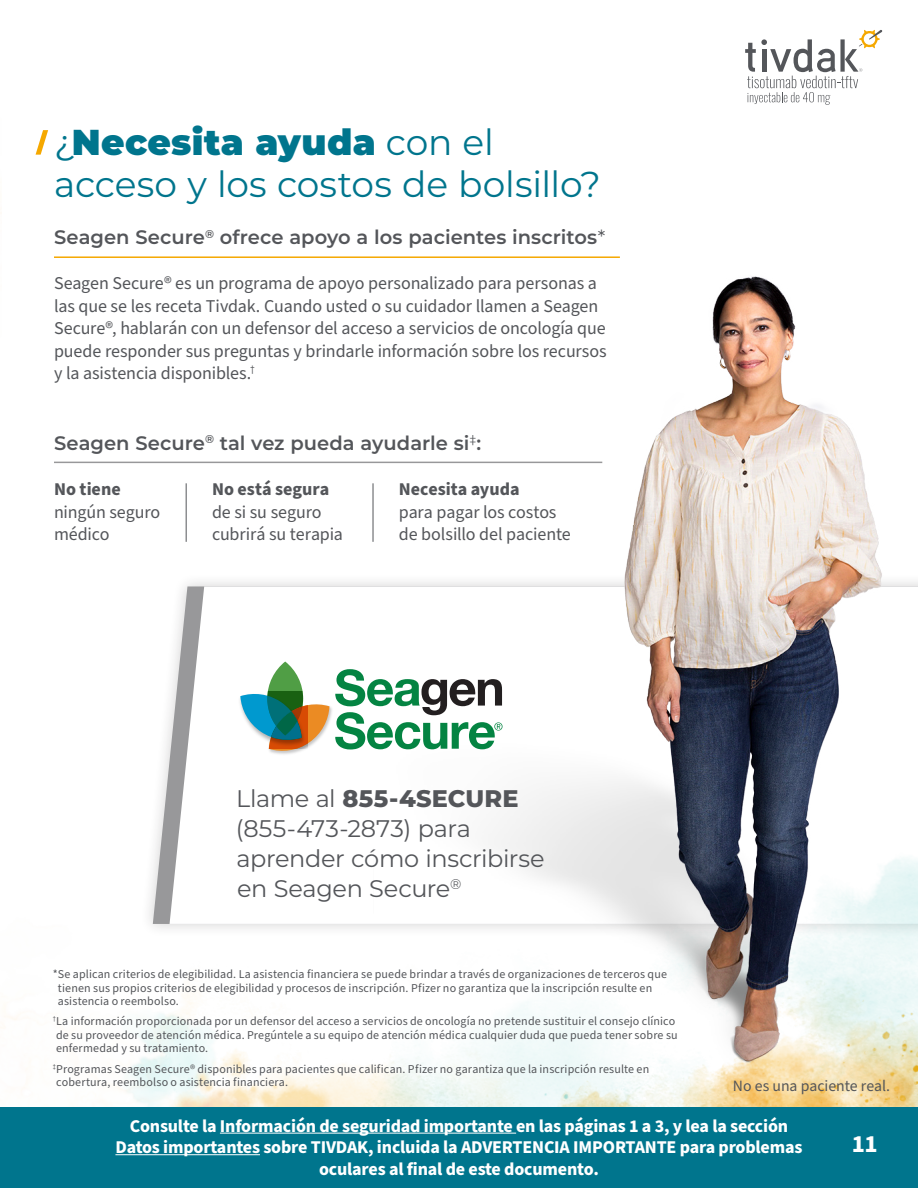
<style>
.page{position:relative;width:918px;height:1188px;background:#fff}
.page>*{position:absolute;margin:0;border:0;box-sizing:border-box;transform-origin:0 0}
.t1{font:36px/42px "Montserrat";letter-spacing:-.005em;color:#00758d}
.t2{font:700 24.75px "Source Sans Pro";color:#fff}
.t3{font:24px/30px "Montserrat";letter-spacing:-.015em;color:#54565a}
.t4{font:600 19.5px "Montserrat";color:#54565a}
.t5{font:18px/22.5px "Source Sans Pro";letter-spacing:-.005em;color:#54565a}
.t6{font:700 18px/21.6px "Source Sans Pro";letter-spacing:-.01em;color:#fff;text-align:center}
.t7{font:15.75px "Source Sans Pro";color:#54565a}
.t8{font:12px/13.5px "Source Sans Pro";letter-spacing:.01em;color:#54565a}
.s1{font-weight:900}
.s2{font-weight:400}
.s3{font-weight:700}
.s4{font-weight:800}
</style>
<div class="page">
<div style="left:140px;top:573px;width:778px;height:365px;background:#231f20;opacity:.2"></div>
<svg style="left:170px;top:586px;width:748px;height:229px"></svg>
<img style="left:10px;top:815px;width:908px;height:292px">
<img style="left:373px;top:276px;width:534px;height:798px">
<hr style="left:54px;top:256px;width:566px;height:2px;background:#f5a800">
<hr style="left:54px;top:462px;width:548px;height:1px;background:#98989a">
<hr style="left:186px;top:483px;width:1px;height:59px;background:#54565a">
<hr style="left:373px;top:483px;width:1px;height:59px;background:#54565a">
<svg style="left:36px;top:130px;width:12px;height:25px"></svg>
<div style="left:0;top:1107px;width:918px;height:81px;background:#00758d"></div>
<img style="left:601px;top:526px;width:306px;height:398px">
<svg style="left:267px;top:662px;width:36px;height:74px"></svg>
<img style="left:266px;top:703px;width:69px;height:54px">
<img style="left:236px;top:692px;width:4px;height:56px">
<svg style="left:335px;top:669px;width:168px;height:80px"></svg>
<svg style="left:240px;top:692px;width:89px;height:61px"></svg>
<hr style="left:220px;top:1133px;width:296px;height:1px;background:#fff">
<hr style="left:115px;top:1154px;width:145px;height:1px;background:#fff">
<svg style="left:745px;top:30px;width:137px;height:75px"></svg>
<p class="t1" style="left:54px;top:120px;width:548px">¿<span class="s1">Necesita ayuda</span> con el acceso y los costos de bolsillo?</p>
<p class="t4" style="left:54px;top:224px;width:553px">Seagen Secure<sup>®</sup> ofrece apoyo a los pacientes inscritos<span class="s2">*</span></p>
<p class="t5" style="left:54px;top:273px;width:554px">Seagen Secure® es un programa de apoyo personalizado para personas a las que se les receta Tivdak. Cuando usted o su cuidador llamen a Seagen Secure®, hablarán con un defensor del acceso a servicios de oncología que puede responder sus preguntas y brindarle información sobre los recursos y la asistencia disponibles.<sup>†</sup></p>
<p class="t4" style="left:54px;top:429px;width:429px">Seagen Secure<sup>®</sup> tal vez pueda ayudarle si<sup>‡</sup>:</p>
<p class="t5" style="left:54px;top:478px;width:108px"><span class="s3">No tiene </span>ningún seguro médico</p>
<p class="t5" style="left:212px;top:478px;width:133px"><span class="s3">No está segura </span>de si su seguro cubrirá su terapia</p>
<p class="t5" style="left:399px;top:478px;width:173px"><span class="s3">Necesita ayuda<br></span>para pagar los costos de bolsillo del paciente</p>
<p class="t3" style="left:236px;top:783px;width:310px">Llame al <span class="s4">855-4SECURE </span>(855-473-2873) para aprender cómo inscribirse en Seagen Secure<sup>®</sup></p>
<p class="t8" style="left:58px;top:968px;width:611px;text-indent:-5px">*Se aplican criterios de elegibilidad. La asistencia financiera se puede brindar a través de organizaciones de terceros que tienen sus propios criterios de elegibilidad y procesos de inscripción. Pfizer no garantiza que la inscripción resulte en asistencia o reembolso.</p>
<p class="t8" style="left:53px;top:1015px;width:626px"><sup>†</sup>La información proporcionada por un defensor del acceso a servicios de oncología no pretende sustituir el consejo clínico de su proveedor de atención médica. Pregúntele a su equipo de atención médica cualquier duda que pueda tener sobre su enfermedad y su tratamiento.</p>
<p class="t8" style="left:53px;top:1062px;width:598px"><sup>‡</sup>Programas Seagen Secure® disponibles para pacientes que califican. Pfizer no garantiza que la inscripción resulte en cobertura, reembolso o asistencia financiera.</p>
<p class="t7" style="left:733px;top:1075px;width:159px">No es una paciente real.</p>
<p class="t6" style="left:115px;top:1115px;width:689px">Consulte la Información de seguridad importante en las páginas 1 a 3, y lea la sección<br>Datos importantes sobre TIVDAK, incluida la ADVERTENCIA IMPORTANTE para problemas oculares al final de este documento.</p>
<p class="t2" style="left:852px;top:1127px;width:27px">11</p>
</div>
